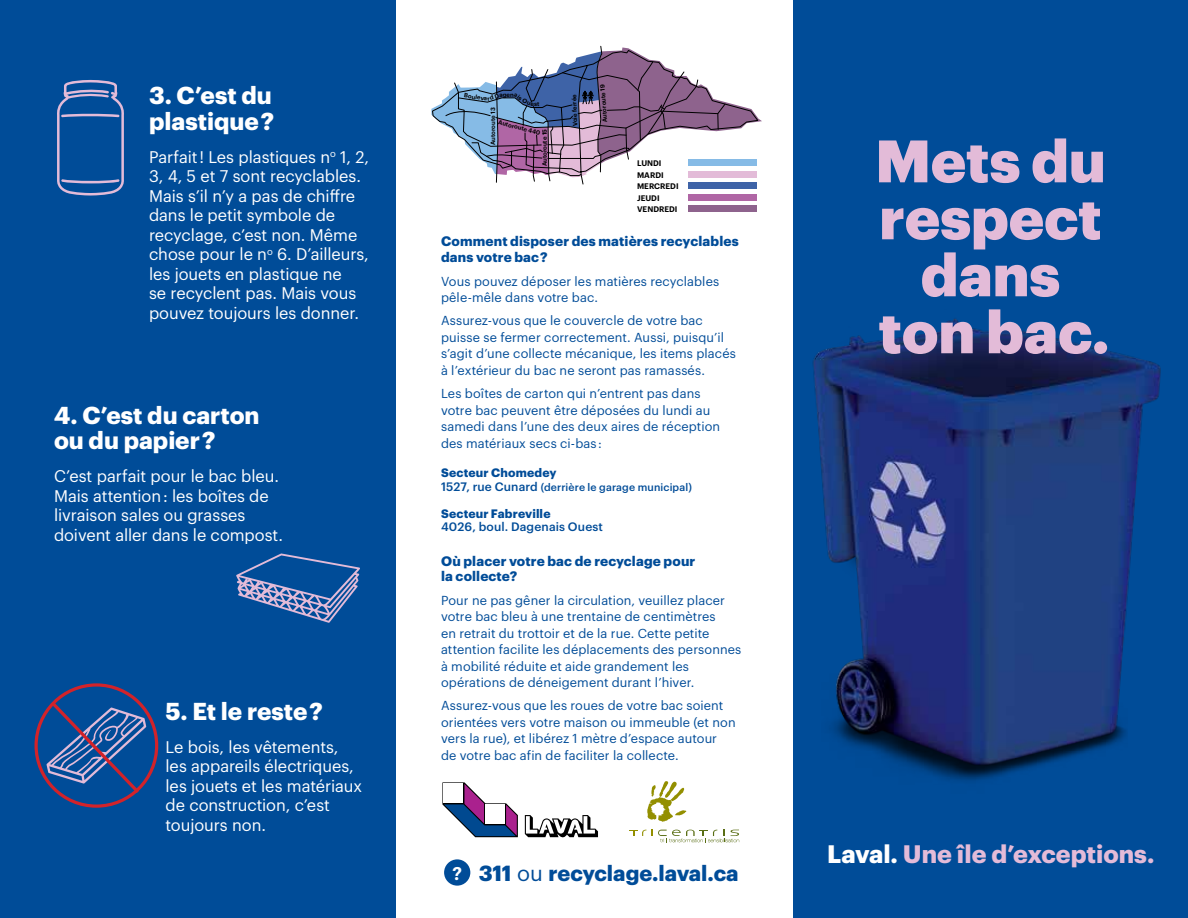
<style>
.page{position:relative;width:1188px;height:918px;background:#fff}
.page>*{position:absolute;margin:0;border:0;box-sizing:border-box;transform-origin:0 0}
.t1{font:900 58.5px/57px "Graphik";color:#e3bbd8;text-align:center}
.t2{font:700 24.75px "Graphik";color:#e3bbd8}
.t3{font:700 24px/25.5px "Graphik";color:#fff}
.t4{font:700 21.45px "Graphik";color:#004c98}
.t5{font:16.5px/19.5px "Graphik";color:#fff}
.t6{font:700 13.5px/16.5px "Graphik";letter-spacing:.01em;color:#004c98}
.t7{font:12.75px/16.5px "Graphik";letter-spacing:.01em;color:#004c98}
.t8{font:700 12px "Graphik";letter-spacing:.015em;color:#004c98}
.t9{font:500 12px "Graphik";letter-spacing:.015em;color:#004c98}
.t10{font:500 10.5px "Graphik";letter-spacing:.015em;color:#004c98}
.t11{font:600 7.95px/11.6px "Graphik";color:#000}
.t12{font:600 6px "Graphik";color:#000}
.s1{font-size:12px}
.s2{font-weight:600;font-size:18px;color:#fff}
.s3{font-weight:400}
.s4{color:#fff}
</style>
<div class="page">
<div style="left:793px;top:0;width:395px;height:918px;background:#004c98"></div>
<img style="left:812px;top:318px;width:349px;height:463px">
<div style="left:688px;top:182px;width:69px;height:7px;background:#3e63a7"></div>
<div style="left:688px;top:194px;width:69px;height:6px;background:#b066a5"></div>
<div style="left:688px;top:206px;width:69px;height:6px;background:#8e638d"></div>
<div style="left:0;top:0;width:396px;height:918px;background:#004c98"></div>
<svg style="left:647px;top:781px;width:39px;height:41px"></svg>
<svg style="left:630px;top:830px;width:16px;height:6px"></svg>
<svg style="left:652px;top:830px;width:87px;height:13px"></svg>
<svg style="left:442px;top:782px;width:156px;height:56px"></svg>
<svg style="left:236px;top:553px;width:124px;height:70px"></svg>
<div style="left:35px;top:683px;width:123px;height:125px;border:3px solid #d2232a;border-radius:50%"></div>
<svg style="left:47px;top:700px;width:99px;height:96px"></svg>
<svg style="left:57px;top:80px;width:67px;height:116px"></svg>
<div style="left:444px;top:859px;width:26px;height:27px;background:#004c98;border-radius:50%"></div>
<svg style="left:431px;top:45px;width:331px;height:140px"></svg>
<h3 class="t3" style="left:149px;top:80px;width:127px">3. C’est du plastique ?</h3>
<p class="t5" style="left:149px;top:145px;width:222px">Parfait ! Les plastiques n<sup>o</sup> 1, 2,<br>3, 4, 5 et 7 sont recyclables.<br>Mais s’il n’y a pas de chiffre dans le petit symbole de recyclage, c’est non. Même chose pour le n<sup>o</sup> 6. D’ailleurs, les jouets en plastique ne<br>se recyclent pas. Mais vous pouvez toujours les donner.</p>
<h3 class="t3" style="left:54px;top:400px;width:207px">4. C’est du carton ou du papier ?</h3>
<p class="t5" style="left:54px;top:465px;width:231px">C’est parfait pour le bac bleu.<br>Mais attention : les boîtes de livraison sales ou grasses doivent aller dans le compost.</p>
<h3 class="t3" style="left:166px;top:696px;width:159px">5. Et le reste ?</h3>
<p class="t5" style="left:166px;top:735px;width:198px">Le bois, les vêtements, les appareils électriques, les jouets et les matériaux de construction, c’est toujours non.</p>
<p class="t12" style="left:465px;top:91px;width:18px;rotate:9deg">Boule</p>
<p class="t12" style="left:531px;top:99px;width:10px">est</p>
<p class="t12" style="left:488px;top:145px;width:39px;rotate:-90deg">Autoroute 13</p>
<p class="t12" style="left:500px;top:118px;width:45px;rotate:14deg">Autoroute 440</p>
<p class="t12" style="left:540px;top:166px;width:39px;rotate:-90deg">Autoroute 15</p>
<p class="t12" style="left:571px;top:126px;width:33px;rotate:-92deg">Voie ferrée</p>
<p class="t12" style="left:600px;top:122px;width:39px;rotate:-94deg">Autoroute 19</p>
<p class="t11" style="left:637px;top:157px;width:43px">LUNDI<br>MARDI<br>MERCREDI<br>JEUDI<br>VENDREDI</p>
<p class="t6" style="left:441px;top:231px;width:299px">Comment disposer des matières recyclables dans votre bac ?</p>
<p class="t7" style="left:441px;top:272px;width:280px">Vous pouvez déposer les matières recyclables pêle-mêle dans votre bac.</p>
<p class="t7" style="left:441px;top:311px;width:296px">Assurez-vous que le couvercle de votre bac puisse se fermer correctement. Aussi, puisqu’il s’agit d’une collecte mécanique, les items placés à l’extérieur du bac ne seront pas ramassés.</p>
<p class="t7" style="left:441px;top:384px;width:281px">Les boîtes de carton qui n’entrent pas dans votre bac peuvent être déposées du lundi au samedi dans l’une des deux aires de réception des matériaux secs ci-bas :</p>
<p class="t8" style="left:441px;top:463px;width:117px">Secteur Chomedey</p>
<p class="t10" style="left:441px;top:479px;width:252px"><span class="s1">1527, rue Cunard</span> (derrière le garage municipal)</p>
<p class="t8" style="left:441px;top:504px;width:111px">Secteur Fabreville</p>
<p class="t9" style="left:441px;top:518px;width:164px">4026, boul. Dagenais Ouest</p>
<p class="t6" style="left:441px;top:553px;width:256px;line-height:15px">Où placer votre bac de recyclage pour la collecte?</p>
<p class="t7" style="left:441px;top:591px;width:302px">Pour ne pas gêner la circulation, veuillez placer votre bac bleu à une trentaine de centimètres<br>en retrait du trottoir et de la rue. Cette petite attention facilite les déplacements des personnes à mobilité réduite et aide grandement les opérations de déneigement durant l’hiver.</p>
<p class="t7" style="left:441px;top:696px;width:296px">Assurez-vous que les roues de votre bac soient orientées vers votre maison ou immeuble (et non vers la rue), et libérez 1 mètre d’espace autour de votre bac afin de faciliter la collecte.</p>
<h3 class="t4" style="left:452px;top:856px;width:288px"><span class="s2">?</span> 311 <span class="s3">ou</span> recyclage.laval.ca</h3>
<h1 class="t1" style="left:875px;top:127px;width:236px">Mets du respect dans ton bac.</h1>
<h2 class="t2" style="left:827px;top:835px;width:329px"><span class="s4">Laval.</span> Une île d’exceptions.</h2>
</div>
